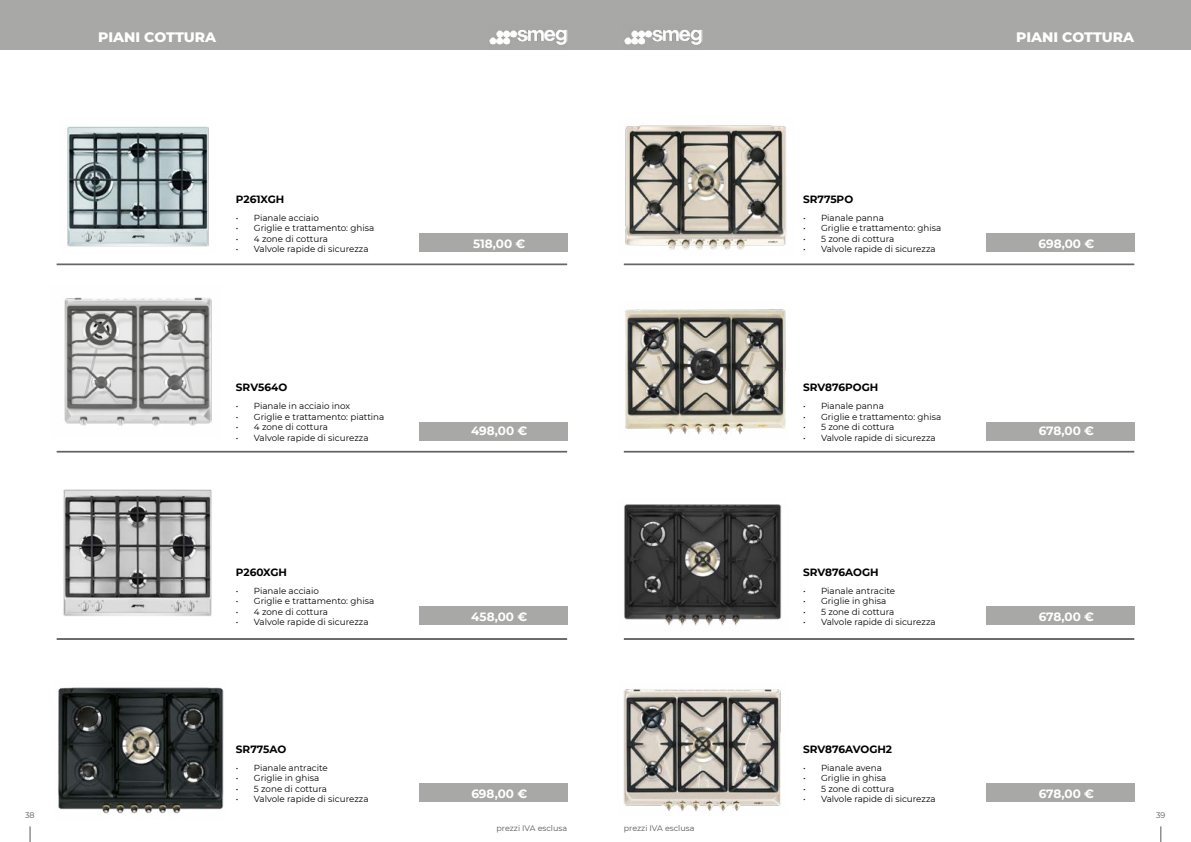
<style>
.page{position:relative;width:1191px;height:842px;background:#fff}
.page>*{position:absolute;margin:0;border:0;box-sizing:border-box;transform-origin:0 0}
.t1{font:800 14px "Montserrat";color:#fff}
.t2{font:700 12px "Montserrat";color:#fff}
.t3{font:700 10.5px "Montserrat";color:#000}
.t4{font:8.8px "Montserrat";color:#000}
.t5{font:8px "Montserrat";color:#575756}
</style>
<div class="page">
<div style="left:595px;top:0;width:596px;height:50px;background:#a8a8a7"></div>
<div style="left:0;top:0;width:595px;height:50px;background:#a8a8a7"></div>
<svg style="left:30px;top:826px;width:1px;height:16px"></svg>
<svg style="left:1160px;top:826px;width:1px;height:16px"></svg>
<img style="left:624px;top:29px;width:78px;height:16px">
<img style="left:489px;top:29px;width:78px;height:16px">
<div style="left:419px;top:422px;width:148px;height:19px;background:#a8a8a7"></div>
<img style="left:64px;top:297px;width:148px;height:129px">
<hr style="left:57px;top:264px;width:510px;height:1px;background:#575756">
<hr style="left:57px;top:265px;width:510px;height:1px;background:#575756">
<hr style="left:624px;top:264px;width:510px;height:1px;background:#575756">
<hr style="left:624px;top:265px;width:510px;height:1px;background:#575756">
<hr style="left:57px;top:451px;width:510px;height:1px;background:#575756">
<hr style="left:57px;top:452px;width:510px;height:1px;background:#575756">
<hr style="left:624px;top:451px;width:510px;height:1px;background:#575756">
<hr style="left:624px;top:452px;width:510px;height:1px;background:#575756">
<hr style="left:57px;top:638px;width:510px;height:1px;background:#575756">
<hr style="left:57px;top:639px;width:510px;height:1px;background:#575756">
<hr style="left:624px;top:638px;width:510px;height:1px;background:#575756">
<hr style="left:624px;top:639px;width:510px;height:1px;background:#575756">
<div style="left:419px;top:606px;width:148px;height:19px;background:#a8a8a7"></div>
<img style="left:63px;top:489px;width:149px;height:127px">
<img style="left:58px;top:687px;width:166px;height:127px">
<div style="left:419px;top:783px;width:148px;height:19px;background:#a8a8a7"></div>
<div style="left:986px;top:233px;width:148px;height:19px;background:#a8a8a7"></div>
<img style="left:625px;top:125px;width:162px;height:125px">
<div style="left:986px;top:422px;width:148px;height:19px;background:#a8a8a7"></div>
<img style="left:625px;top:309px;width:161px;height:126px">
<div style="left:986px;top:606px;width:148px;height:19px;background:#a8a8a7"></div>
<img style="left:624px;top:504px;width:158px;height:122px">
<div style="left:986px;top:783px;width:148px;height:19px;background:#a8a8a7"></div>
<img style="left:623px;top:689px;width:158px;height:122px">
<img style="left:67px;top:126px;width:142px;height:121px">
<div style="left:419px;top:233px;width:148px;height:19px;background:#a8a8a7"></div>
<h1 class="t1" style="left:98px;top:27px;width:119px">PIANI COTTURA</h1>
<h1 class="t1" style="left:1016px;top:27px;width:119px">PIANI COTTURA</h1>
<p class="t3" style="left:236px;top:191px;width:50px">P261XGH</p>
<p class="t3" style="left:803px;top:191px;width:52px">SR775PO</p>
<p class="t4" style="left:236px;top:211px;width:85px">• Pianale acciaio</p>
<p class="t4" style="left:236px;top:222px;width:140px">• Griglie e trattamento: ghisa</p>
<p class="t4" style="left:236px;top:232px;width:94px">• 4 zone di cottura</p>
<p class="t4" style="left:236px;top:243px;width:134px">• Valvole rapide di sicurezza</p>
<h2 class="t2" style="left:473px;top:235px;width:54px">518,00 €</h2>
<p class="t4" style="left:803px;top:211px;width:82px">• Pianale panna</p>
<p class="t4" style="left:803px;top:222px;width:140px">• Griglie e trattamento: ghisa</p>
<p class="t4" style="left:803px;top:232px;width:93px">• 5 zone di cottura</p>
<p class="t4" style="left:803px;top:243px;width:134px">• Valvole rapide di sicurezza</p>
<h2 class="t2" style="left:1038px;top:235px;width:57px">698,00 €</h2>
<p class="t3" style="left:236px;top:380px;width:53px">SRV564O</p>
<p class="t3" style="left:803px;top:380px;width:77px">SRV876POGH</p>
<p class="t4" style="left:236px;top:400px;width:116px">• Pianale in acciaio inox</p>
<p class="t4" style="left:236px;top:411px;width:150px">• Griglie e trattamento: piattina</p>
<p class="t4" style="left:236px;top:421px;width:94px">• 4 zone di cottura</p>
<p class="t4" style="left:236px;top:432px;width:134px">• Valvole rapide di sicurezza</p>
<h2 class="t2" style="left:471px;top:422px;width:58px">498,00 €</h2>
<p class="t4" style="left:803px;top:400px;width:82px">• Pianale panna</p>
<p class="t4" style="left:803px;top:411px;width:140px">• Griglie e trattamento: ghisa</p>
<p class="t4" style="left:803px;top:421px;width:93px">• 5 zone di cottura</p>
<p class="t4" style="left:803px;top:432px;width:134px">• Valvole rapide di sicurezza</p>
<h2 class="t2" style="left:1038px;top:422px;width:57px">678,00 €</h2>
<p class="t3" style="left:236px;top:564px;width:53px">P260XGH</p>
<p class="t3" style="left:803px;top:564px;width:77px">SRV876AOGH</p>
<p class="t4" style="left:236px;top:584px;width:85px">• Pianale acciaio</p>
<p class="t4" style="left:236px;top:595px;width:140px">• Griglie e trattamento: ghisa</p>
<p class="t4" style="left:236px;top:605px;width:94px">• 4 zone di cottura</p>
<p class="t4" style="left:236px;top:616px;width:134px">• Valvole rapide di sicurezza</p>
<h2 class="t2" style="left:471px;top:608px;width:57px">458,00 €</h2>
<p class="t4" style="left:803px;top:584px;width:93px">• Pianale antracite</p>
<p class="t4" style="left:803px;top:595px;width:85px">• Griglie in ghisa</p>
<p class="t4" style="left:803px;top:605px;width:93px">• 5 zone di cottura</p>
<p class="t4" style="left:803px;top:616px;width:134px">• Valvole rapide di sicurezza</p>
<h2 class="t2" style="left:1038px;top:608px;width:57px">678,00 €</h2>
<p class="t3" style="left:236px;top:742px;width:52px">SR775AO</p>
<p class="t3" style="left:803px;top:742px;width:91px">SRV876AVOGH2</p>
<p class="t4" style="left:236px;top:762px;width:93px">• Pianale antracite</p>
<p class="t4" style="left:236px;top:772px;width:85px">• Griglie in ghisa</p>
<p class="t4" style="left:236px;top:783px;width:93px">• 5 zone di cottura</p>
<p class="t4" style="left:236px;top:793px;width:134px">• Valvole rapide di sicurezza</p>
<h2 class="t2" style="left:471px;top:785px;width:57px">698,00 €</h2>
<p class="t4" style="left:803px;top:762px;width:80px">• Pianale avena</p>
<p class="t4" style="left:803px;top:772px;width:85px">• Griglie in ghisa</p>
<p class="t4" style="left:803px;top:783px;width:93px">• 5 zone di cottura</p>
<p class="t4" style="left:803px;top:793px;width:134px">• Valvole rapide di sicurezza</p>
<h2 class="t2" style="left:1038px;top:785px;width:57px">678,00 €</h2>
<p class="t5" style="left:25px;top:809px;width:11px">38</p>
<p class="t5" style="left:1156px;top:809px;width:11px">39</p>
<p class="t5" style="left:496px;top:823px;width:72px">prezzi IVA esclusa</p>
<p class="t5" style="left:624px;top:823px;width:72px">prezzi IVA esclusa</p>
</div>
